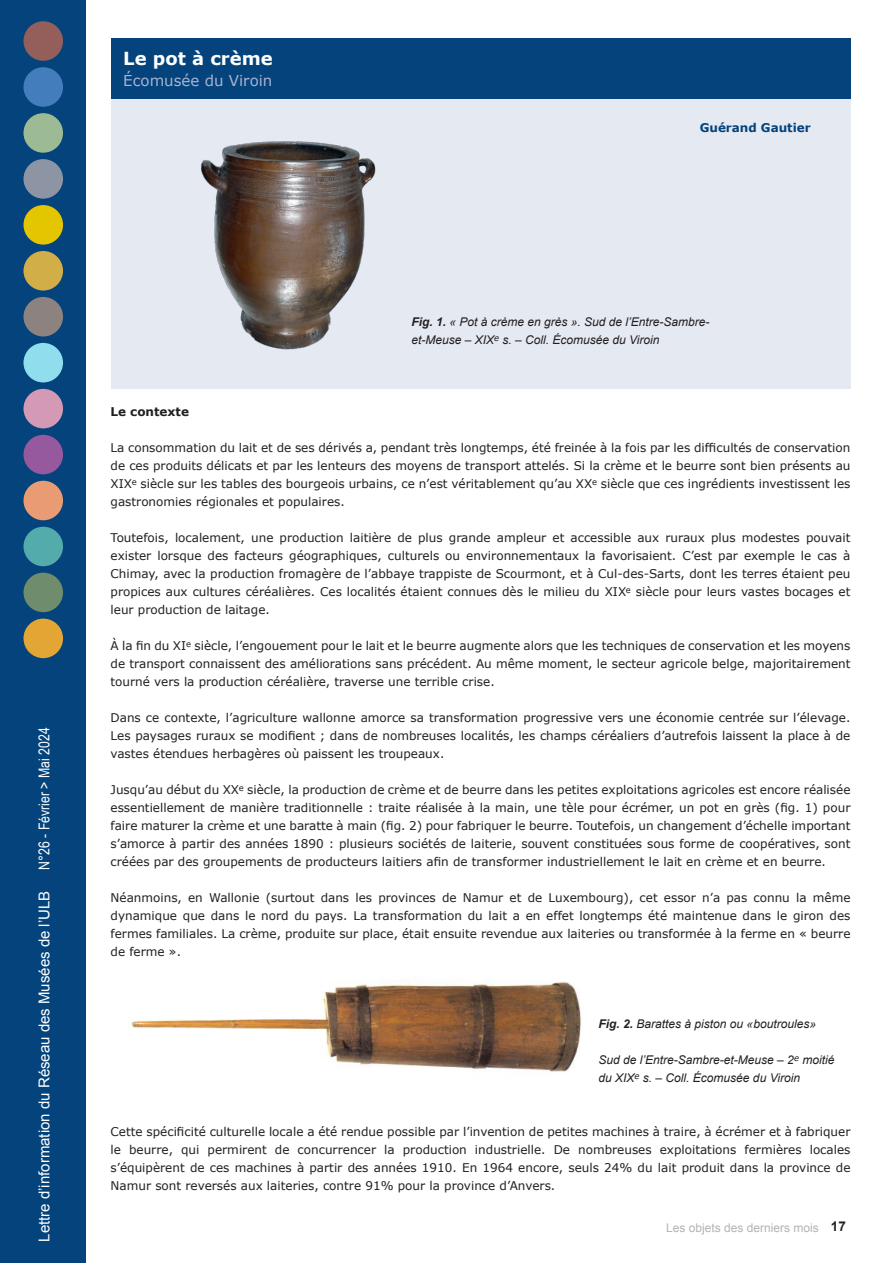
<style>
.page{position:relative;width:893px;height:1263px;background:#fff}
.page>*{position:absolute;margin:0;border:0;box-sizing:border-box;transform-origin:0 0}
.t1{font:700 18px "Verdana";color:#fff}
.Titre_Sommaire{font:15px "Arial";color:#fff}
.Titre_Sommaire-2{font:15px "Arial Narrow";color:#fff}
.t2{font:15px "Verdana";color:#a7b4d4}
.Texte_principal{font:12px/18px "Verdana";color:#231f20;text-align:justify}
.Notes_de_bas_de_page{font:italic 12px/18px "Arial";color:#231f20}
.t3{font:12px "Arial";color:#b2b3b7}
.Texte_principal-2{font:700 12px "Verdana";color:#04437b}
.Texte_principal-3{font:700 12px "Verdana";color:#231f20}
.s1{font-weight:700}
.s2{font-weight:700;font-size:13.5px;color:#231f20}
</style>
<div class="page">
<div style="left:0;top:0;width:85px;height:1263px;background:#04437b"></div>
<div style="left:23px;top:67px;width:40px;height:40px;background:#447dbc;border-radius:50%"></div>
<div style="left:23px;top:113px;width:40px;height:40px;background:#9cba94;border-radius:50%"></div>
<div style="left:23px;top:159px;width:40px;height:40px;background:#8d95a4;border-radius:50%"></div>
<div style="left:23px;top:527px;width:40px;height:39px;background:#53abac;border-radius:50%"></div>
<div style="left:23px;top:251px;width:40px;height:40px;background:#d2ae48;border-radius:50%"></div>
<div style="left:23px;top:297px;width:40px;height:39px;background:#8c827f;border-radius:50%"></div>
<div style="left:23px;top:343px;width:40px;height:39px;background:#8fdded;border-radius:50%"></div>
<div style="left:23px;top:389px;width:40px;height:39px;background:#d499b5;border-radius:50%"></div>
<div style="left:23px;top:435px;width:40px;height:39px;background:#97599d;border-radius:50%"></div>
<div style="left:23px;top:481px;width:40px;height:39px;background:#e99b73;border-radius:50%"></div>
<div style="left:23px;top:573px;width:40px;height:39px;background:#6f8c6d;border-radius:50%"></div>
<div style="left:23px;top:619px;width:40px;height:39px;background:#e3a635;border-radius:50%"></div>
<div style="left:23px;top:21px;width:40px;height:40px;background:#945e5b;border-radius:50%"></div>
<div style="left:23px;top:205px;width:40px;height:40px;background:#e4c600;border-radius:50%"></div>
<div style="left:111px;top:96px;width:739px;height:293px;background:#e4e9f2"></div>
<div style="left:111px;top:38px;width:739px;height:61px;background:#04437b"></div>
<img style="left:201px;top:141px;width:175px;height:209px">
<img style="left:131px;top:981px;width:451px;height:91px">
<p class="t1" style="left:123px;top:47px;width:151px">Le pot à crème</p>
<p class="t2" style="left:123px;top:71px;width:151px">Écomusée du Viroin</p>
<p class="Texte_principal-2" style="left:700px;top:120px;width:113px">Guérand Gautier</p>
<p class="Titre_Sommaire-2" style="left:33px;top:870px;width:144px;rotate:-90deg">N°26 - Février &gt; Mai 2024</p>
<p class="Titre_Sommaire" style="left:35px;top:1242px;width:352px;rotate:-90deg">Lettre d’information du Réseau des Musées de l’ULB</p>
<p class="Notes_de_bas_de_page" style="left:411px;top:313px;width:300px"><span class="s1">Fig. 1.</span> « Pot à crème en grès ». Sud de l’Entre-Sambre&shy;et-Meuse – XIX<sup>e</sup> s. – Coll. Écomusée du Viroin</p>
<p class="Texte_principal-3" style="left:111px;top:404px;width:80px">Le contexte</p>
<p class="Texte_principal" style="left:111px;top:439px;width:741px">La consommation du lait et de ses dérivés a, pendant très longtemps, été freinée à la fois par les difficultés de conservation de ces produits délicats et par les lenteurs des moyens de transport attelés. Si la crème et le beurre sont bien présents au XIX<sup>e</sup> siècle sur les tables des bourgeois urbains, ce n’est véritablement qu’au XX<sup>e</sup> siècle que ces ingrédients investissent les gastronomies régionales et populaires.</p>
<p class="Texte_principal" style="left:111px;top:529px;width:741px">Toutefois, localement, une production laitière de plus grande ampleur et accessible aux ruraux plus modestes pouvait exister lorsque des facteurs géographiques, culturels ou environnementaux la favorisaient. C’est par exemple le cas à Chimay, avec la production fromagère de l’abbaye trappiste de Scourmont, et à Cul-des-Sarts, dont les terres étaient peu propices aux cultures céréalières. Ces localités étaient connues dès le milieu du XIX<sup>e</sup> siècle pour leurs vastes bocages et leur production de laitage.</p>
<p class="Texte_principal" style="left:111px;top:637px;width:741px">À la fin du XI<sup>e</sup> siècle, l’engouement pour le lait et le beurre augmente alors que les techniques de conservation et les moyens de transport connaissent des améliorations sans précédent. Au même moment, le secteur agricole belge, majoritairement tourné vers la production céréalière, traverse une terrible crise.</p>
<p class="Texte_principal" style="left:111px;top:709px;width:741px">Dans ce contexte, l’agriculture wallonne amorce sa transformation progressive vers une économie centrée sur l’élevage.<br>Les paysages ruraux se modifient ; dans de nombreuses localités, les champs céréaliers d’autrefois laissent la place à de vastes étendues herbagères où paissent les troupeaux.</p>
<p class="Texte_principal" style="left:111px;top:781px;width:741px">Jusqu’au début du XX<sup>e</sup> siècle, la production de crème et de beurre dans les petites exploitations agricoles est encore réalisée essentiellement de manière traditionnelle : traite réalisée à la main, une tèle pour écrémer, un pot en grès (fig. 1) pour faire maturer la crème et une baratte à main (fig. 2) pour fabriquer le beurre. Toutefois, un changement d’échelle important s’amorce à partir des années 1890 : plusieurs sociétés de laiterie, souvent constituées sous forme de coopératives, sont créées par des groupements de producteurs laitiers afin de transformer industriellement le lait en crème et en beurre.</p>
<p class="Texte_principal" style="left:111px;top:889px;width:741px">Néanmoins, en Wallonie (surtout dans les provinces de Namur et de Luxembourg), cet essor n’a pas connu la même dynamique que dans le nord du pays. La transformation du lait a en effet longtemps été maintenue dans le giron des fermes familiales. La crème, produite sur place, était ensuite revendue aux laiteries ou transformée à la ferme en « beurre de ferme ».</p>
<p class="Notes_de_bas_de_page" style="left:599px;top:1015px;width:219px"><span class="s1">Fig. 2.</span> Barattes à piston ou «boutroules»</p>
<p class="Notes_de_bas_de_page" style="left:599px;top:1051px;width:237px">Sud de l’Entre-Sambre-et-Meuse – 2<sup>e</sup> moitié du XIX<sup>e</sup> s. – Coll. Écomusée du Viroin</p>
<p class="Texte_principal" style="left:111px;top:1123px;width:741px">Cette spécificité culturelle locale a été rendue possible par l’invention de petites machines à traire, à écrémer et à fabriquer le beurre, qui permirent de concurrencer la production industrielle. De nombreuses exploitations fermières locales s’équipèrent de ces machines à partir des années 1910. En 1964 encore, seuls 24% du lait produit dans la province de Namur sont reversés aux laiteries, contre 91% pour la province d’Anvers.</p>
<p class="t3" style="left:666px;top:1219px;width:181px">Les objets des derniers mois <span class="s2">17</span></p>
</div>
